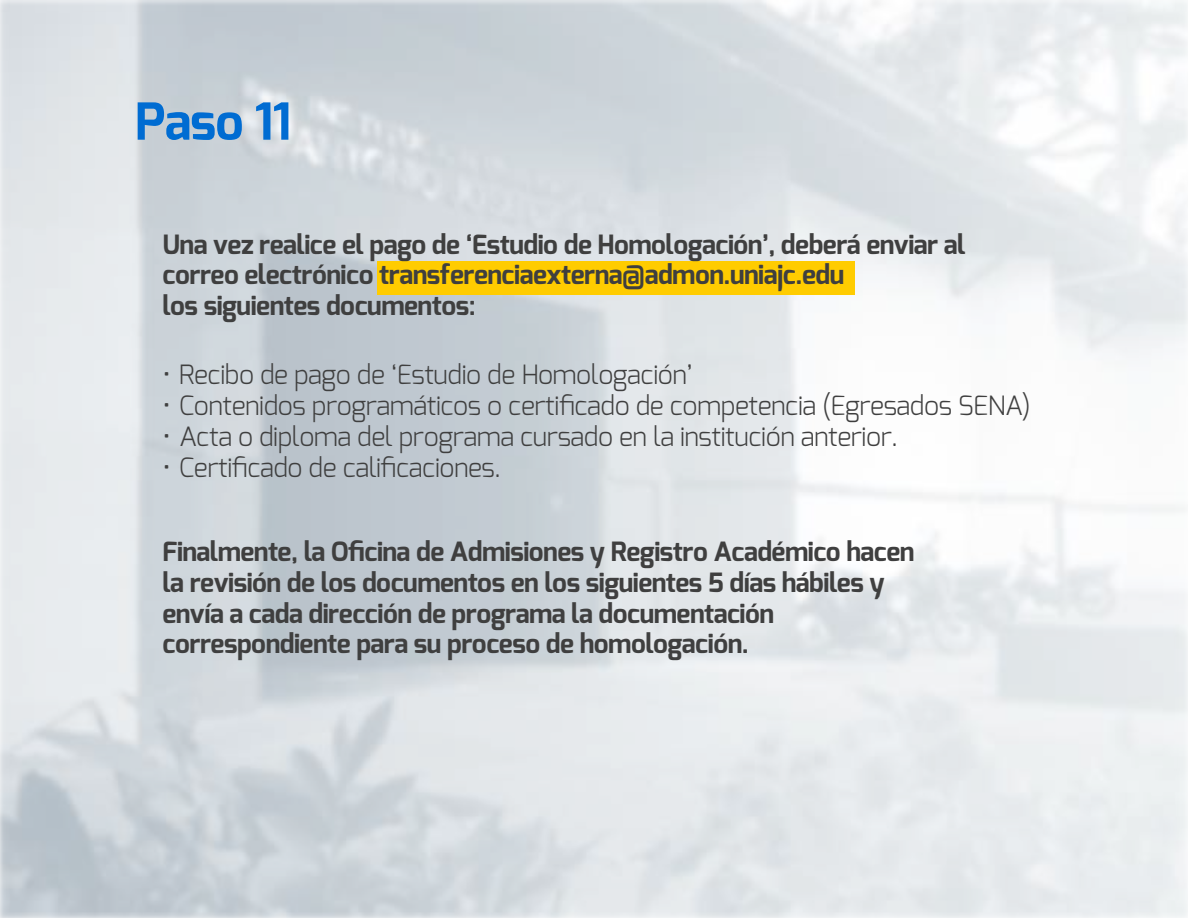
<style>
.page{position:relative;width:1188px;height:918px;background:#fff}
.page>*{position:absolute;margin:0;border:0;box-sizing:border-box;transform-origin:0 0}
.t1{font:700 51px "Exo";letter-spacing:-.02em;color:#006cd2}
.t2{font:700 26.55px/30.8px "Exo";letter-spacing:-.02em;color:#3f3f3f}
.t3{font:300 26.55px "Exo";letter-spacing:-.02em;color:#3f3f3f}
</style>
<div class="page">
<div style="left:377px;top:261px;width:478px;height:34px;background:#fc0"></div>
<h1 class="t1" style="left:135px;top:89px;width:158px">Paso 11</h1>
<p class="t2" style="left:162px;top:229px;width:805px">Una vez realice el pago de ‘Estudio de Homologación’, deberá enviar al correo electrónico transferenciaexterna@admon.uniajc.edu<br>los siguientes documentos:</p>
<p class="t3" style="left:162px;top:357px;width:532px">• Recibo de pago de ‘Estudio de Homologación’</p>
<p class="t3" style="left:162px;top:388px;width:870px">• Contenidos programáticos o certificado de competencia (Egresados SENA)</p>
<p class="t3" style="left:162px;top:419px;width:737px">• Acta o diploma del programa cursado en la institución anterior.</p>
<p class="t3" style="left:162px;top:450px;width:340px">• Certificado de calificaciones.</p>
<p class="t2" style="left:162px;top:536px;width:754px">Finalmente, la Oficina de Admisiones y Registro Académico hacen la revisión de los documentos en los siguientes 5 días hábiles y envía a cada dirección de programa la documentación correspondiente para su proceso de homologación.</p>
</div>
